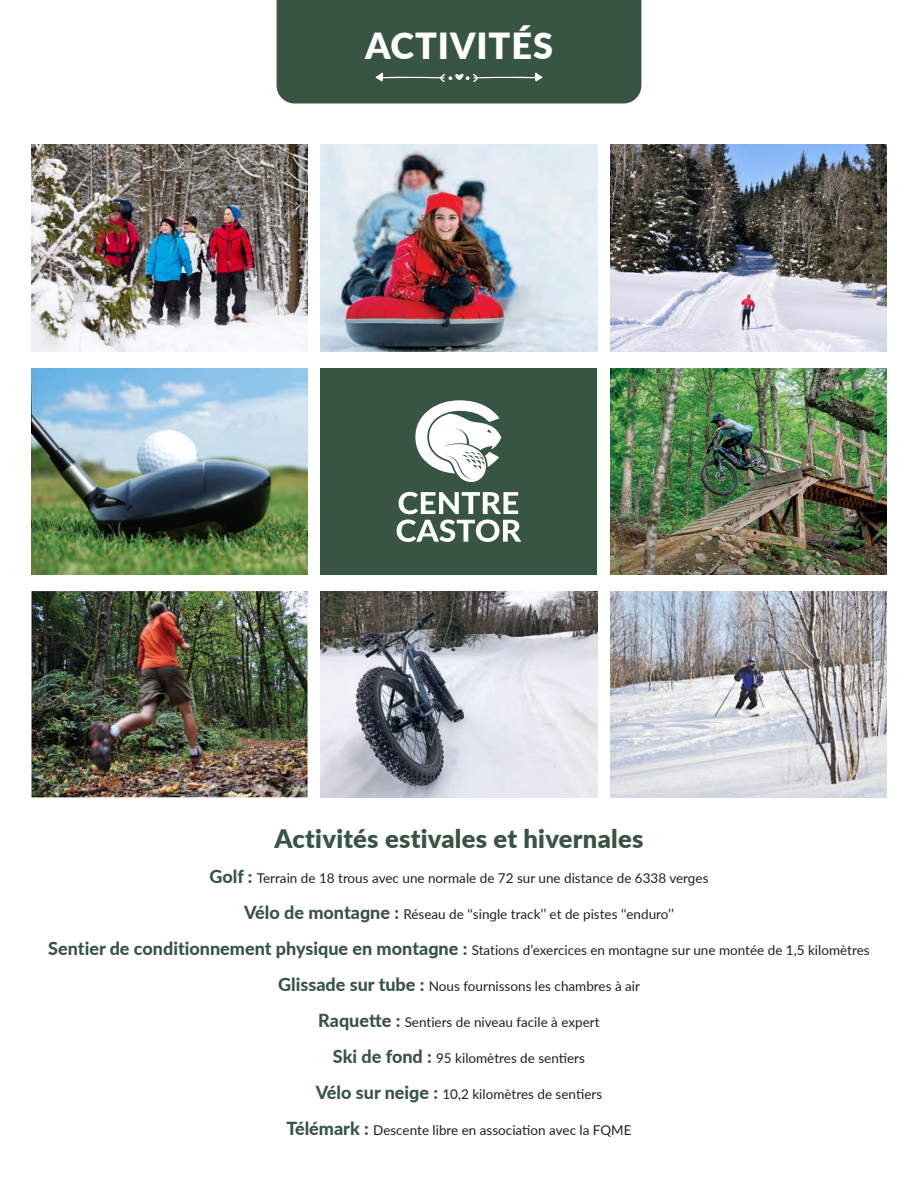
<style>
.page{position:relative;width:918px;height:1188px;background:#fff}
.page>*{position:absolute;margin:0;border:0;box-sizing:border-box;transform-origin:0 0}
.t1{font:900 36px "Lato";letter-spacing:.025em;color:#fff}
.t2{font:900 25.5px "Lato";letter-spacing:.01em;color:#385443}
.t3{font:13.5px "Lato";color:#231f20}
.s1{font-weight:800;font-size:18px;color:#385443}
</style>
<div class="page">
<img style="left:610px;top:368px;width:276px;height:206px">
<div style="left:277px;top:0;width:364px;height:104px;background:#385443"></div>
<img style="left:610px;top:591px;width:276px;height:206px">
<img style="left:321px;top:145px;width:276px;height:206px">
<img style="left:32px;top:145px;width:276px;height:206px">
<img style="left:610px;top:145px;width:276px;height:206px">
<img style="left:32px;top:368px;width:276px;height:206px">
<img style="left:32px;top:591px;width:276px;height:206px">
<div style="left:321px;top:368px;width:276px;height:206px;background:#385443"></div>
<svg style="left:415px;top:400px;width:86px;height:82px"></svg>
<svg style="left:399px;top:492px;width:119px;height:22px"></svg>
<svg style="left:397px;top:520px;width:124px;height:22px"></svg>
<img style="left:321px;top:591px;width:276px;height:206px">
<p class="t1" style="left:365px;top:19px;width:189px">ACTIVITÉS</p>
<p class="t2" style="left:275px;top:820px;width:370px">Activités estivales et hivernales</p>
<p class="t3" style="left:209px;top:868px;width:501px"><span class="s1">Golf :</span> Terrain de 18 trous avec une normale de 72 sur une distance de 6338 verges</p>
<p class="t3" style="left:244px;top:904px;width:431px"><span class="s1">Vélo de montagne :</span> Réseau de ‘‘single track’’ et de pistes ‘‘enduro’’</p>
<p class="t3" style="left:48px;top:940px;width:823px"><span class="s1">Sentier de conditionnement physique en montagne :</span> Stations d’exercices en montagne sur une montée de 1,5 kilomètres</p>
<p class="t3" style="left:278px;top:976px;width:363px"><span class="s1">Glissade sur tube :</span> Nous fournissons les chambres à air</p>
<p class="t3" style="left:318px;top:1012px;width:283px"><span class="s1">Raquette :</span> Sentiers de niveau facile à expert</p>
<p class="t3" style="left:333px;top:1048px;width:254px"><span class="s1">Ski de fond :</span> 95 kilomètres de sentiers</p>
<p class="t3" style="left:316px;top:1084px;width:288px"><span class="s1">Vélo sur neige :</span> 10,2 kilomètres de sentiers</p>
<p class="t3" style="left:286px;top:1120px;width:347px"><span class="s1">Télémark :</span> Descente libre en association avec la FQME</p>
</div>
